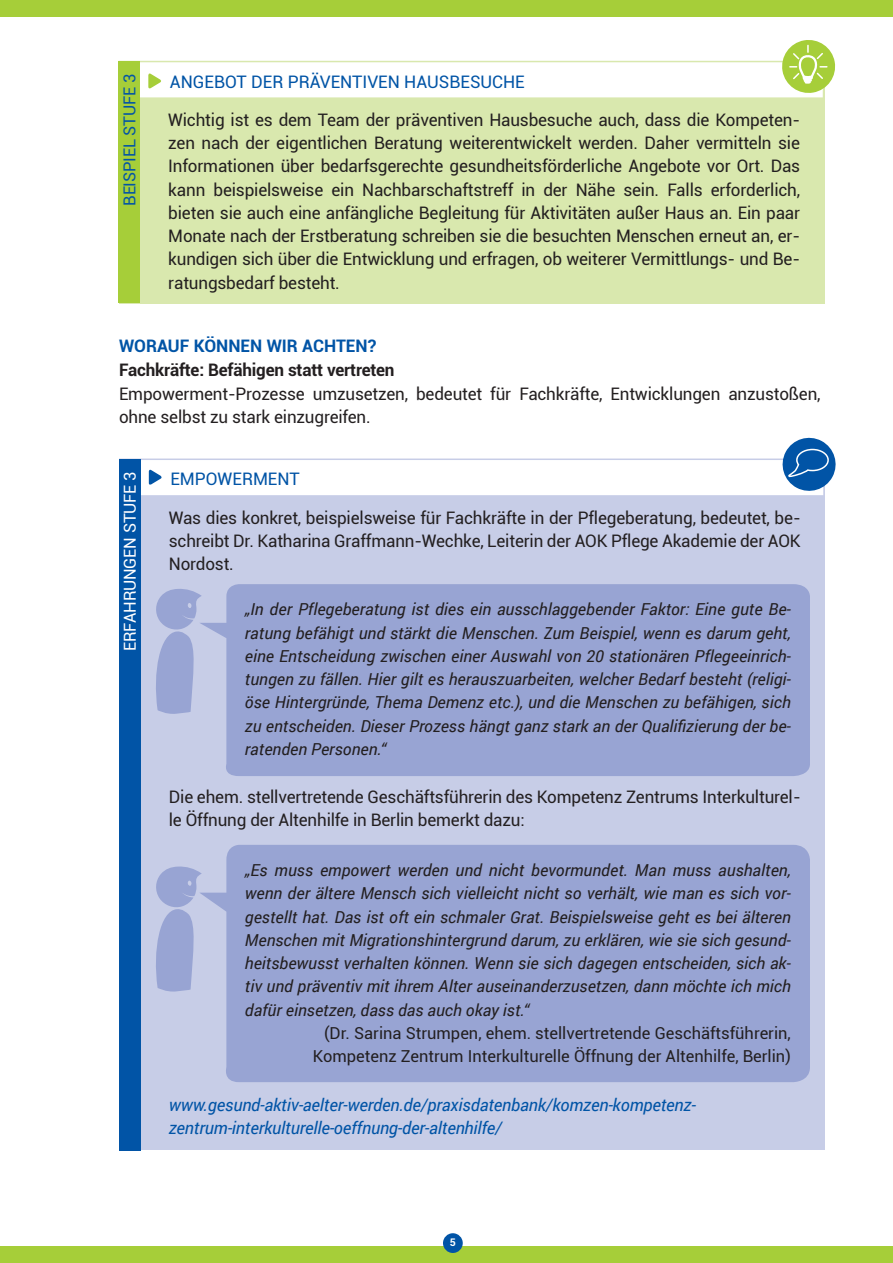
<style>
.page{position:relative;width:893px;height:1263px;background:#fff}
.page>*{position:absolute;margin:0;border:0;box-sizing:border-box;transform-origin:0 0}
.t1{font:17.25px/23.2px "Roboto";letter-spacing:-.01em;color:#231f20}
.t2{font:italic 17.25px/23.2px "Roboto";letter-spacing:-.01em;color:#0154a6}
.t3{font:17.25px "Roboto";color:#0154a6}
.t4{font:700 17.25px "Roboto";letter-spacing:-.01em;color:#231f20}
.t5{font:700 17.25px "Roboto";color:#0154a6}
.t6{font:italic 16.5px/23.2px "Roboto";color:#231f20;text-align:justify}
.t7{font:16.5px/23.2px "Roboto";color:#231f20;text-align:right}
.t8{font:16.5px "Roboto";letter-spacing:-.01em;color:#fff}
.t9{font:16.5px "Roboto";color:#0154a6}
.t10{font:700 10.5px "Roboto";color:#fff}
</style>
<div class="page">
<div style="left:0;top:0;width:893px;height:17px;background:#a6ce39"></div>
<div style="left:0;top:1246px;width:893px;height:17px;background:#a6ce39"></div>
<div style="left:443px;top:1233px;width:20px;height:20px;background:#0154a6;border-radius:50%"></div>
<div style="left:119px;top:66px;width:705px;height:238px;background:#d9e8ae"></div>
<hr style="left:119px;top:61px;width:693px;height:1px;background:#d9e8ae">
<div style="left:127px;top:64px;width:696px;height:33px;background:#fff"></div>
<svg style="left:148px;top:73px;width:13px;height:16px"></svg>
<svg style="left:780px;top:40px;width:56px;height:55px"></svg>
<div style="left:119px;top:61px;width:21px;height:242px;background:#a6ce39"></div>
<div style="left:119px;top:464px;width:706px;height:686px;background:#c7cde7"></div>
<hr style="left:119px;top:458px;width:693px;height:2px;background:#c7cde7">
<div style="left:128px;top:462px;width:695px;height:33px;background:#fff"></div>
<svg style="left:149px;top:469px;width:13px;height:16px"></svg>
<div style="left:202px;top:584px;width:608px;height:192px;background:#98a4d3"></div>
<div style="left:202px;top:845px;width:608px;height:237px;background:#98a4d3"></div>
<svg style="left:156px;top:589px;width:46px;height:125px"></svg>
<svg style="left:156px;top:866px;width:46px;height:126px"></svg>
<div style="left:119px;top:459px;width:21px;height:691px;background:#0154a6"></div>
<svg style="left:779px;top:437px;width:57px;height:58px"></svg>
<p class="t9" style="left:118px;top:206px;width:134px;rotate:-90deg">Beispiel stufe 3</p>
<p class="t3" style="left:170px;top:70px;width:356px">Angebot der präventiven Hausbesuch e</p>
<p class="t1" style="left:168px;top:108px;width:633px;text-align:justify">Wichtig ist es dem Team der präventiven Hausbesuche auch, dass die Kompeten&shy;zen nach der eigentlichen Beratung weiterentwickelt werden. Daher vermitteln sie I nformationen über bedarfsgerechte gesundheitsförderliche Angebote vor Ort. Das kann beispielsweise ein Nachbarschaftstreff in der Nähe sein. Falls erforderlich, bieten sie auch eine anfängliche Begleitung für Aktivitäten außer Haus an. Ein paar Monate nach der Erstberatung schreiben sie die besuchten Menschen erneut an, er&shy;kundigen sich über die Entwicklung und erfragen, ob weiterer Vermittlungs- und Be&shy;ratungsbedarf besteht.</p>
<p class="t5" style="left:119px;top:333px;width:259px">Worauf können wir achten?</p>
<p class="t4" style="left:119px;top:358px;width:277px">Fachkräfte: Befähigen statt vertreten</p>
<p class="t1" style="left:119px;top:381px;width:703px">Empowerment-Prozesse umzusetzen, bedeutet für Fachkräfte, Entwicklungen anzustoßen, ohne selbst zu stark einzugreifen.</p>
<p class="t8" style="left:118px;top:651px;width:181px;rotate:-90deg">Erfahrungen Stufe 3</p>
<p class="t3" style="left:170px;top:466px;width:131px">Empowerment</p>
<p class="t1" style="left:169px;top:505px;width:633px;text-align:justify">Was dies konkret, beispielsweise für Fachkräfte in der Pflegeberatung, bedeutet, be&shy;schreibt Dr. Katharina Graffmann-Wechke, Leiterin der AO K Pflege Akademie der AO K Nordost.</p>
<p class="t6" style="left:245px;top:597px;width:548px">„In der Pflegeberatung ist dies ein ausschlaggebender Faktor: Eine gute Be&shy;ratung befähigt und stärkt die Menschen. Zum Beispiel, wenn es darum geht, eine Entscheidung zwischen einer Auswahl von 20 stationären Pflegeeinrich&shy;tungen zu fällen. Hier gilt es herauszuarbeiten, welcher Bedarf besteht (religi&shy;öse Hintergründe, Thema Demenz etc.), und die Menschen zu befähigen, sich zu entscheiden. Dieser Prozess hängt ganz stark an der Qualifizierung der be&shy;ratenden Personen.“</p>
<p class="t1" style="left:169px;top:784px;width:633px">Die ehem. stellvertretende Geschäftsführerin des Kompetenz Zentrums Interkulturel&shy;le Öffnung der Altenhilfe in Berlin bemerkt dazu:</p>
<p class="t6" style="left:245px;top:858px;width:548px">„Es muss empowert werden und nicht bevormundet. Man muss aushalten, wenn der ältere Mensch sich vielleicht nicht so verhält, wie man es sich vor&shy;gestellt hat. Das ist oft ein schmaler Grat. Beispielsweise geht es bei älteren Menschen mit Migrationshintergrund darum, zu erklären, wie sie sich gesund&shy;heitsbewusst verhalten können. Wenn sie sich dagegen entscheiden, sich ak&shy;tiv und präventiv mit ihrem Alter auseinanderzusetzen, dann möchte ich mich dafür einsetzen, dass das auch okay ist.“</p>
<p class="t7" style="left:313px;top:1021px;width:480px">(Dr. Sarina Strumpen, ehem. stellvertretende Geschäftsführerin,<br>Kompetenz Zentrum Interkulturelle Öffnung der Altenhilfe, Berlin)</p>
<p class="t2" style="left:169px;top:1092px;width:529px">www.gesund-aktiv-aelter-werden.de/praxisdatenbank/komzen-kompetenz&shy;zentrum-interkulturelle-oeffnung-der-altenhilfe/</p>
<p class="t10" style="left:450px;top:1234px;width:8px">5</p>
</div>
